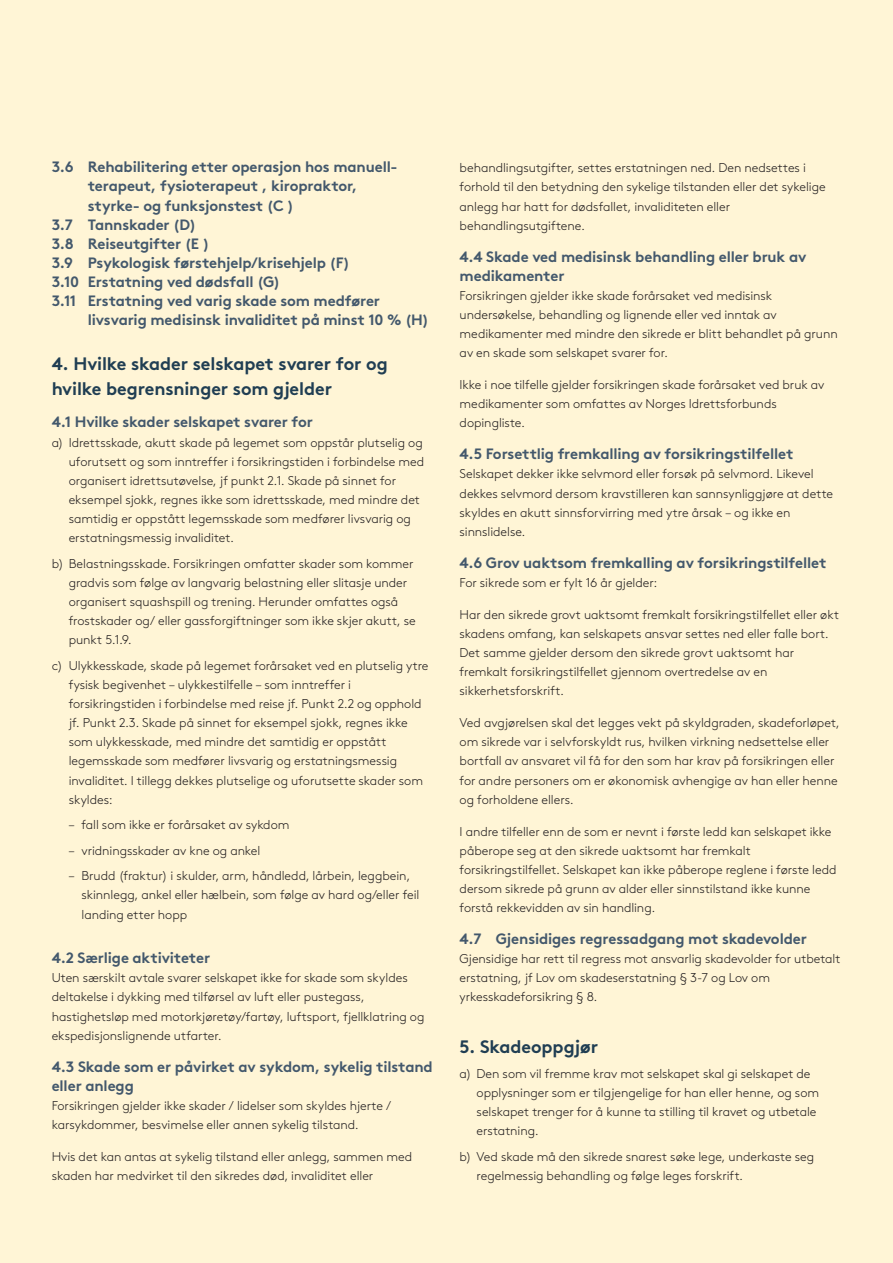
<style>
.page{position:relative;width:893px;height:1263px;background:#fff5d6}
.page>*{position:absolute;margin:0;border:0;box-sizing:border-box;transform-origin:0 0}
.Brødtekst{font:18px/25.5px "Gjen Brown OT Bold Alt";letter-spacing:-.01em;color:#203e53}
.Subheading_01{font:18px "Gjen Brown OT Bold Alt";letter-spacing:-.005em;color:#203e53}
.Subheading_02{font:15px/19.2px "Gjen Brown OT Bold Alt";letter-spacing:-.01em;color:#43586c}
.Brødtekst-2{font:300 12.75px/19.2px "Gjen Brown OT";color:#231f20}
.Punkter{font:300 12.75px/19.2px "Gjen Brown OT";color:#231f20}
</style>
<div class="page">
<p class="Subheading_02" style="left:88px;top:156px;width:311px;text-indent:-36px">3.6 Rehabilitering etter operasjon hos manuell&shy;terapeut, fysioterapeut , kiropraktor, styrke- og funksjonstest (C )</p>
<p class="Subheading_02" style="left:52px;top:213px;width:146px">3.7 Tannskader (D)</p>
<p class="Subheading_02" style="left:52px;top:232px;width:159px">3.8 Reiseutgifter (E )</p>
<p class="Subheading_02" style="left:52px;top:251px;width:300px">3.9 Psykologisk førstehjelp/krisehjelp (F)</p>
<p class="Subheading_02" style="left:52px;top:271px;width:230px">3.10 Erstatning ved dødsfall (G)</p>
<p class="Subheading_02" style="left:88px;top:290px;width:343px;text-indent:-36px">3.11 Erstatning ved varig skade som medfører livsvarig medisinsk invaliditet på minst 10 % (H)</p>
<p class="Brødtekst" style="left:52px;top:349px;width:338px">4. Hvilke skader selskapet svarer for og hvilke begrensninger som gjelder</p>
<p class="Subheading_02" style="left:52px;top:411px;width:263px">4.1 Hvilke skader selskapet svarer for</p>
<p class="Punkter" style="left:69px;top:432px;width:357px;text-indent:-17px">a) Idrettsskade, akutt skade på legemet som oppstår plutselig og uforutsett og som inntreffer i forsikringstiden i forbindelse med organisert idrettsutøvelse, jf punkt 2.1. Skade på sinnet for eksempel sjokk, regnes ikke som idrettsskade, med mindre det samtidig er oppstått legemsskade som medfører livsvarig og erstatningsmessig invaliditet.</p>
<p class="Punkter" style="left:69px;top:553px;width:349px;text-indent:-17px">b) Belastningsskade. Forsikringen omfatter skader som kommer gradvis som følge av langvarig belastning eller slitasje under organisert squashspill og trening. Herunder omfattes også frostskader og/ eller gassforgiftninger som ikke skjer akutt, se punkt 5.1.9.</p>
<p class="Punkter" style="left:69px;top:655px;width:361px;text-indent:-17px">c) Ulykkesskade, skade på legemet forårsaket ved en plutselig ytre fysisk begivenhet – ulykkestilfelle – som inntreffer i forsikringstiden i forbindelse med reise jf. Punkt 2.2 og opphold jf. Punkt 2.3. Skade på sinnet for eksempel sjokk, regnes ikke som ulykkesskade, med mindre det samtidig er oppstått legemsskade som medfører livsvarig og erstatningsmessig invaliditet. I tillegg dekkes plutselige og uforutsette skader som skyldes:</p>
<p class="Punkter" style="left:69px;top:814px;width:222px">– fall som ikke er forårsaket av sykdom</p>
<p class="Punkter" style="left:69px;top:840px;width:193px">– vridningsskader av kne og ankel</p>
<p class="Punkter" style="left:81px;top:865px;width:339px;text-indent:-13px">– Brudd (fraktur) i skulder, arm, håndledd, lårbein, leggbein, skinnlegg, ankel eller hælbein, som følge av hard og/eller feil landing etter hopp</p>
<p class="Subheading_02" style="left:52px;top:947px;width:160px">4.2 Særlige aktiviteter</p>
<p class="Brødtekst-2" style="left:52px;top:967px;width:374px">Uten særskilt avtale svarer selskapet ikke for skade som skyldes deltakelse i dykking med tilførsel av luft eller pustegass, hastighetsløp med motorkjøretøy/fartøy, luftsport, fjellklatring og ekspedisjonslignende utfarter.</p>
<p class="Subheading_02" style="left:52px;top:1055px;width:383px">4.3 Skade som er påvirket av sykdom, sykelig tilstand eller anlegg</p>
<p class="Brødtekst-2" style="left:52px;top:1095px;width:341px">Forsikringen gjelder ikke skader / lidelser som skyldes hjerte / karsykdommer, besvimelse eller annen sykelig tilstand.</p>
<p class="Brødtekst-2" style="left:52px;top:1146px;width:362px">Hvis det kan antas at sykelig tilstand eller anlegg, sammen med skaden har medvirket til den sikredes død, invaliditet eller</p>
<p class="Brødtekst-2" style="left:460px;top:157px;width:368px">behandlingsutgifter, settes erstatningen ned. Den nedsettes i forhold til den betydning den sykelige tilstanden eller det sykelige anlegg har hatt for dødsfallet, invaliditeten eller behandlingsutgiftene.</p>
<p class="Subheading_02" style="left:460px;top:245px;width:348px">4.4 Skade ved medisinsk behandling eller bruk av medikamenter</p>
<p class="Brødtekst-2" style="left:460px;top:285px;width:380px">Forsikringen gjelder ikke skade forårsaket ved medisinsk undersøkelse, behandling og lignende eller ved inntak av medikamenter med mindre den sikrede er blitt behandlet på grunn av en skade som selskapet svarer for.</p>
<p class="Brødtekst-2" style="left:460px;top:374px;width:366px">Ikke i noe tilfelle gjelder forsikringen skade forårsaket ved bruk av medikamenter som omfattes av Norges Idrettsforbunds dopingliste.</p>
<p class="Subheading_02" style="left:460px;top:443px;width:335px">4.5 Forsettlig fremkalling av forsikringstilfellet</p>
<p class="Brødtekst-2" style="left:460px;top:463px;width:375px">Selskapet dekker ikke selvmord eller forsøk på selvmord. Likevel dekkes selvmord dersom kravstilleren kan sannsynliggjøre at dette skyldes en akutt sinnsforvirring med ytre årsak – og ikke en sinnslidelse.</p>
<p class="Subheading_02" style="left:460px;top:551px;width:368px">4.6 Grov uaktsom fremkalling av forsikringstilfellet</p>
<p class="Brødtekst-2" style="left:460px;top:572px;width:199px">For sikrede som er fylt 16 år gjelder:</p>
<p class="Brødtekst-2" style="left:460px;top:604px;width:381px">Har den sikrede grovt uaktsomt fremkalt forsikringstilfellet eller økt skadens omfang, kan selskapets ansvar settes ned eller falle bort.<br>Det samme gjelder dersom den sikrede grovt uaktsomt har fremkalt forsikringstilfellet gjennom overtredelse av en sikkerhetsforskrift.</p>
<p class="Brødtekst-2" style="left:460px;top:712px;width:382px">Ved avgjørelsen skal det legges vekt på skyldgraden, skadeforløpet, om sikrede var i selvforskyldt rus, hvilken virkning nedsettelse eller bortfall av ansvaret vil få for den som har krav på forsikringen eller for andre personers om er økonomisk avhengige av han eller henne og forholdene ellers.</p>
<p class="Brødtekst-2" style="left:460px;top:821px;width:379px">I andre tilfeller enn de som er nevnt i første ledd kan selskapet ikke påberope seg at den sikrede uaktsomt har fremkalt forsikringstilfellet. Selskapet kan ikke påberope reglene i første ledd dersom sikrede på grunn av alder eller sinnstilstand ikke kunne forstå rekkevidden av sin handling.</p>
<p class="Subheading_02" style="left:460px;top:928px;width:349px">4.7 Gjensidiges regressadgang mot skadevolder</p>
<p class="Brødtekst-2" style="left:460px;top:948px;width:383px">Gjensidige har rett til regress mot ansvarlig skadevolder for utbetalt erstatning, jf Lov om skadeserstatning § 3-7 og Lov om yrkesskadeforsikring § 8.</p>
<p class="Subheading_01" style="left:460px;top:1031px;width:140px">5. Skadeoppgjør</p>
<p class="Punkter" style="left:477px;top:1063px;width:344px;text-indent:-17px">a) Den som vil fremme krav mot selskapet skal gi selskapet de opplysninger som er tilgjengelige for han eller henne, og som selskapet trenger for å kunne ta stilling til kravet og utbetale erstatning.</p>
<p class="Punkter" style="left:477px;top:1146px;width:339px;text-indent:-17px">b) Ved skade må den sikrede snarest søke lege, underkaste seg regelmessig behandling og følge leges forskrift.</p>
</div>
